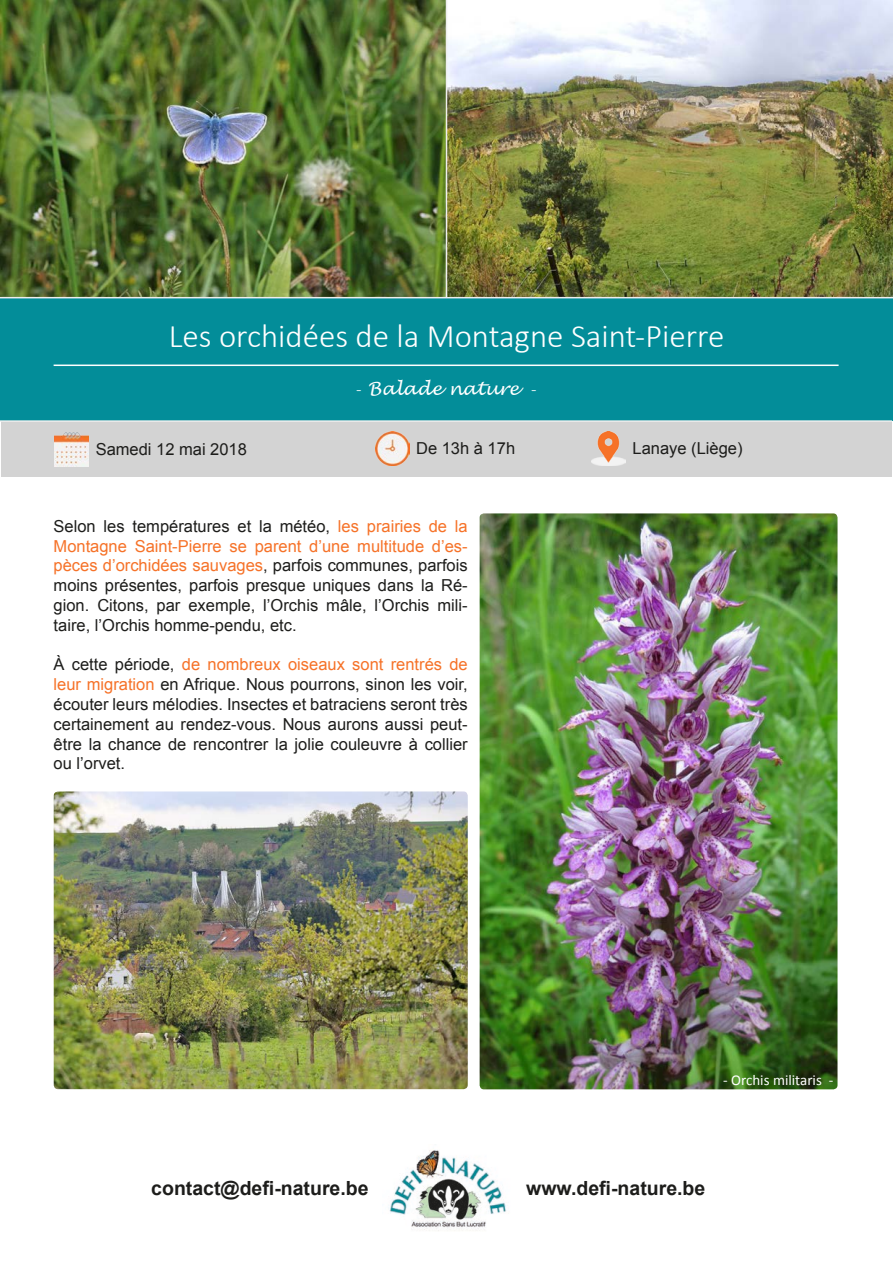
<style>
.page{position:relative;width:893px;height:1263px;background:#fff}
.page>*{position:absolute;margin:0;border:0;box-sizing:border-box;transform-origin:0 0}
.t1{font:300 33px "Calibri";color:#fff}
.t2{font:700 19.5px "Arial";color:#1d1d1b}
.t3{font:italic 18px "Lucida Handwriting";color:#fff}
.t4{font:16.5px/19.8px "Arial";color:#1d1d1b;text-align:justify}
.t5{font:15px "Calibri";color:#fff}
.s1{font-family:"Calibri";font-weight:300;font-style:normal}
.s2{color:#f67228}
</style>
<div class="page">
<img style="left:0;top:0;width:893px;height:297px">
<div style="left:2px;top:421px;width:890px;height:55px;background:#d3d3d3"></div>
<img style="left:375px;top:432px;width:34px;height:34px">
<img style="left:591px;top:432px;width:34px;height:34px">
<img style="left:54px;top:433px;width:34px;height:33px">
<div style="left:0;top:298px;width:893px;height:123px;background:#038d99"></div>
<hr style="left:54px;top:364px;width:785px;height:2px;background:#fff">
<img style="left:389px;top:1150px;width:118px;height:81px">
<hr style="left:0;top:297px;width:893px;height:1px;background:#eee">
<hr style="left:446px;top:0;width:1px;height:298px;background:#eee">
<hr style="left:0;top:420px;width:892px;height:2px;background:#eee">
<img style="left:54px;top:791px;width:414px;height:298px">
<img style="left:480px;top:513px;width:357px;height:576px">
<h1 class="t1" style="left:169px;top:315px;width:557px">Les orchidées de la Montagne Saint-Pierre</h1>
<p class="t3" style="left:356px;top:378px;width:182px"><span class="s1">-</span> Balade nature <span class="s1">-</span></p>
<p class="t4" style="left:96px;top:439px;width:153px">Samedi 12 mai 2018</p>
<p class="t4" style="left:416px;top:439px;width:101px">De 13h à 17h</p>
<p class="t4" style="left:632px;top:439px;width:112px">Lanaye (Liège)</p>
<p class="t4" style="left:54px;top:516px;width:416px">Selon les températures et la météo, <span class="s2">les prairies de la Montagne Saint-Pierre se parent d’une multitude d’es&shy;pèces d’orchidées sauvages</span>, parfois communes, parfois moins présentes, parfois presque uniques dans la Ré&shy;gion. Citons, par exemple, l’Orchis mâle, l’Orchis mili&shy;taire, l’Orchis homme-pendu, etc.</p>
<p class="t4" style="left:54px;top:655px;width:416px">À cette période, <span class="s2">de nombreux oiseaux sont rentrés de leur migration</span> en Afrique. Nous pourrons, sinon les voir, écouter leurs mélodies. Insectes et batraciens seront très certainement au rendez-vous. Nous aurons aussi peut&shy;être la chance de rencontrer la jolie couleuvre à collier ou l’orvet.</p>
<p class="t2" style="left:151px;top:1175px;width:219px">contact@defi-nature.be</p>
<p class="t5" style="left:723px;top:1070px;width:112px">- Orchis militaris -</p>
<p class="t2" style="left:526px;top:1175px;width:181px">www.defi-nature.be</p>
</div>
